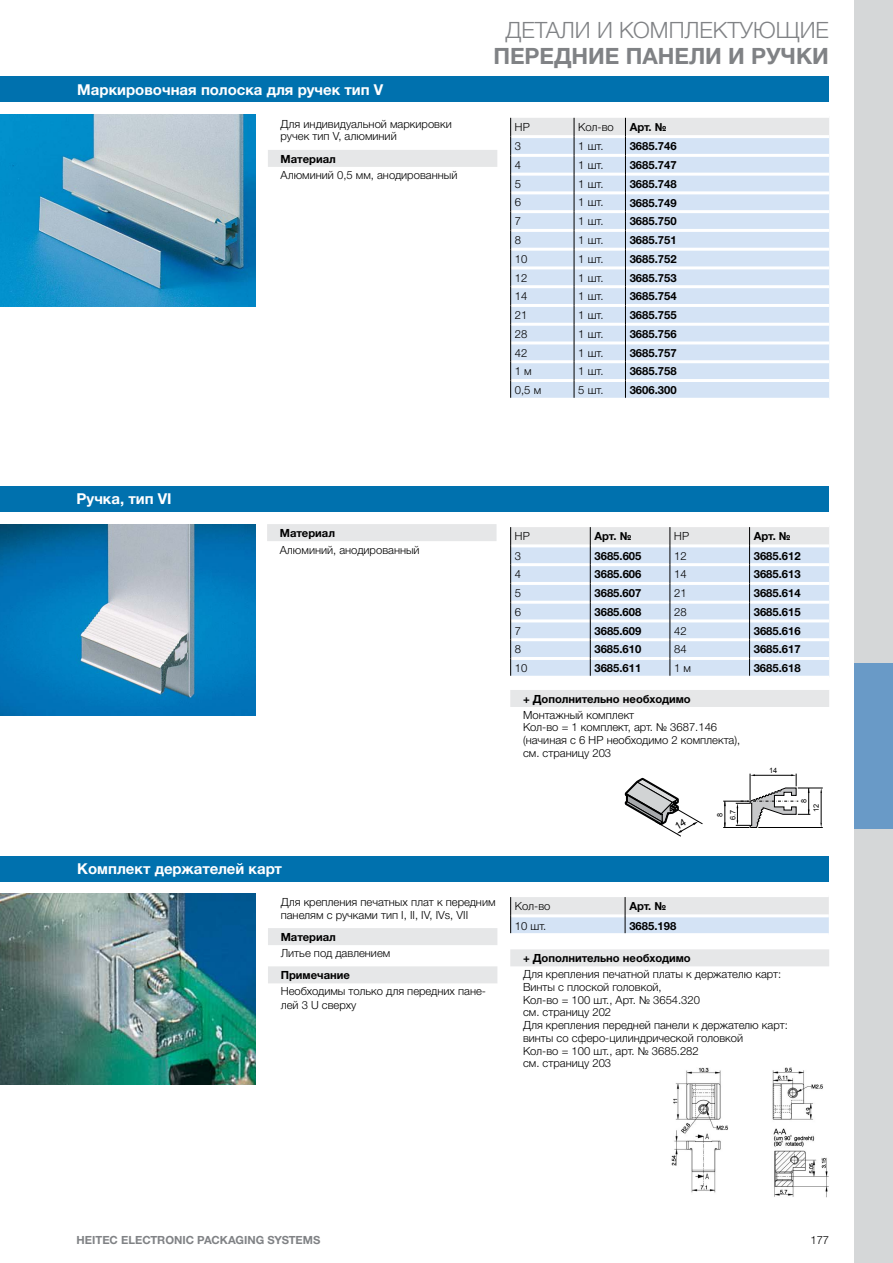
<style>
.page{position:relative;width:893px;height:1263px;background:#fff}
.page>*{position:absolute;margin:0;border:0;box-sizing:border-box;transform-origin:0 0}
.t1{font:300 22.5px "Neue Helvetica For Rittal";color:#808285}
.t2{font:700 22.5px "Neue Helvetica For Rittal";color:#808285}
.t3{font:700 15px "Neue Helvetica For Rittal";color:#fff}
.t4{font:300 11.25px/12.8px "Neue Helvetica For Rittal";color:#000}
.t5{font:700 11.25px "Neue Helvetica For Rittal";color:#000}
.t6{font:700 11.25px "Neue Helvetica For Rittal";color:#808285}
.t7{font:10.05px "Arial";color:#000}
.t8{font:7.35px "Arial";color:#000}
</style>
<div class="page">
<div style="left:855px;top:0;width:38px;height:166px;background:#d5d7d8"></div>
<div style="left:855px;top:166px;width:38px;height:165px;background:#d5d7d8"></div>
<div style="left:855px;top:331px;width:38px;height:166px;background:#d5d7d8"></div>
<div style="left:855px;top:497px;width:38px;height:166px;background:#d5d7d8"></div>
<div style="left:855px;top:663px;width:38px;height:166px;background:#699ac7"></div>
<div style="left:855px;top:829px;width:38px;height:166px;background:#d5d7d8"></div>
<div style="left:855px;top:1161px;width:38px;height:102px;background:#d5d7d8"></div>
<div style="left:855px;top:995px;width:38px;height:166px;background:#d5d7d8"></div>
<div style="left:1px;top:77px;width:828px;height:25px;background:#0071ae"></div>
<img style="left:0;top:115px;width:255px;height:191px">
<div style="left:268px;top:150px;width:229px;height:17px;background:#e6e7e8"></div>
<svg style="left:510px;top:117px;width:319px;height:281px;background:#d5e0ee"></svg>
<div style="left:0;top:486px;width:828px;height:25px;background:#0071ae"></div>
<div style="left:267px;top:524px;width:230px;height:17px;background:#e6e7e8"></div>
<svg style="left:510px;top:527px;width:319px;height:150px;background:#d6e1ed"></svg>
<div style="left:510px;top:690px;width:319px;height:17px;background:#e6e7e8"></div>
<svg style="left:723px;top:774px;width:100px;height:54px"></svg>
<img style="left:0;top:524px;width:255px;height:191px">
<div style="left:1px;top:856px;width:828px;height:25px;background:#0071ae"></div>
<div style="left:510px;top:949px;width:319px;height:17px;background:#e6e7e8"></div>
<svg style="left:510px;top:897px;width:319px;height:37px;background:#dfe6ee"></svg>
<div style="left:268px;top:928px;width:229px;height:17px;background:#e6e7e8"></div>
<div style="left:268px;top:966px;width:229px;height:17px;background:#e6e7e8"></div>
<img style="left:0;top:893px;width:255px;height:191px">
<img style="left:671px;top:1067px;width:158px;height:131px">
<svg style="left:625px;top:778px;width:78px;height:59px"></svg>
<h2 class="t3" style="left:77px;top:80px;width:307px">Маркировочная полоска для ручек тип V</h2>
<p class="t4" style="left:281px;top:117px;width:173px">Для индивидуальной маркировки ручек тип V, алюминий</p>
<p class="t5" style="left:281px;top:152px;width:57px">Материал</p>
<p class="t4" style="left:281px;top:169px;width:178px">Алюминий 0,5 мм, анодированный</p>
<h1 class="t1" style="left:505px;top:17px;width:325px">ДЕТАЛИ И КОМПЛЕКТУЮЩИЕ</h1>
<h1 class="t2" style="left:493px;top:42px;width:95px">ПЕРЕДНИЕ</h1>
<h1 class="t2" style="left:626px;top:42px;width:202px">ПАНЕЛИ И РУЧКИ</h1>
<p class="t4" style="left:515px;top:120px;width:17px">HP</p>
<p class="t4" style="left:578px;top:120px;width:37px">Кол-во</p>
<p class="t5" style="left:630px;top:120px;width:38px">Арт. №</p>
<p class="t4" style="left:515px;top:140px;width:8px">3</p>
<p class="t4" style="left:578px;top:140px;width:27px">1 шт.</p>
<p class="t5" style="left:630px;top:139px;width:48px">3685.746</p>
<p class="t4" style="left:515px;top:159px;width:8px">4</p>
<p class="t4" style="left:578px;top:159px;width:27px">1 шт.</p>
<p class="t5" style="left:630px;top:158px;width:48px">3685.747</p>
<p class="t4" style="left:515px;top:177px;width:8px">5</p>
<p class="t4" style="left:578px;top:177px;width:27px">1 шт.</p>
<p class="t5" style="left:630px;top:177px;width:48px">3685.748</p>
<p class="t4" style="left:515px;top:196px;width:8px">6</p>
<p class="t4" style="left:578px;top:196px;width:27px">1 шт.</p>
<p class="t5" style="left:630px;top:196px;width:48px">3685.749</p>
<p class="t4" style="left:515px;top:215px;width:8px">7</p>
<p class="t4" style="left:578px;top:215px;width:27px">1 шт.</p>
<p class="t5" style="left:630px;top:214px;width:48px">3685.750</p>
<p class="t4" style="left:515px;top:234px;width:8px">8</p>
<p class="t4" style="left:578px;top:234px;width:27px">1 шт.</p>
<p class="t5" style="left:630px;top:233px;width:48px">3685.751</p>
<p class="t4" style="left:515px;top:252px;width:14px">10</p>
<p class="t4" style="left:578px;top:252px;width:27px">1 шт.</p>
<p class="t5" style="left:630px;top:252px;width:48px">3685.752</p>
<p class="t4" style="left:515px;top:271px;width:14px">12</p>
<p class="t4" style="left:578px;top:271px;width:27px">1 шт.</p>
<p class="t5" style="left:630px;top:271px;width:48px">3685.753</p>
<p class="t4" style="left:515px;top:290px;width:14px">14</p>
<p class="t4" style="left:578px;top:290px;width:27px">1 шт.</p>
<p class="t5" style="left:630px;top:289px;width:48px">3685.754</p>
<p class="t4" style="left:515px;top:309px;width:14px">21</p>
<p class="t4" style="left:578px;top:309px;width:27px">1 шт.</p>
<p class="t5" style="left:630px;top:308px;width:48px">3685.755</p>
<p class="t4" style="left:515px;top:327px;width:14px">28</p>
<p class="t4" style="left:578px;top:327px;width:27px">1 шт.</p>
<p class="t5" style="left:630px;top:327px;width:48px">3685.756</p>
<p class="t4" style="left:515px;top:346px;width:14px">42</p>
<p class="t4" style="left:578px;top:346px;width:27px">1 шт.</p>
<p class="t5" style="left:630px;top:346px;width:48px">3685.757</p>
<p class="t4" style="left:515px;top:365px;width:18px">1 м</p>
<p class="t4" style="left:578px;top:365px;width:27px">1 шт.</p>
<p class="t5" style="left:630px;top:364px;width:48px">3685.758</p>
<p class="t4" style="left:515px;top:384px;width:28px">0,5 м</p>
<p class="t4" style="left:578px;top:384px;width:27px">5 шт.</p>
<p class="t5" style="left:630px;top:383px;width:48px">3606.300</p>
<h2 class="t3" style="left:77px;top:490px;width:97px">Ручка, тип VI</h2>
<p class="t5" style="left:280px;top:526px;width:57px">Материал</p>
<p class="t4" style="left:280px;top:543px;width:141px">Алюминий, анодированный</p>
<h2 class="t3" style="left:77px;top:860px;width:206px">Комплект держателей карт</h2>
<p class="t4" style="left:515px;top:530px;width:17px">HP</p>
<p class="t5" style="left:594px;top:529px;width:38px">Арт. №</p>
<p class="t4" style="left:674px;top:530px;width:17px">HP</p>
<p class="t5" style="left:754px;top:529px;width:38px">Арт. №</p>
<p class="t4" style="left:515px;top:549px;width:8px">3</p>
<p class="t5" style="left:594px;top:549px;width:48px">3685.605</p>
<p class="t4" style="left:674px;top:549px;width:14px">12</p>
<p class="t5" style="left:754px;top:549px;width:48px">3685.612</p>
<p class="t4" style="left:515px;top:568px;width:8px">4</p>
<p class="t5" style="left:594px;top:567px;width:48px">3685.606</p>
<p class="t4" style="left:674px;top:568px;width:14px">14</p>
<p class="t5" style="left:754px;top:567px;width:48px">3685.613</p>
<p class="t4" style="left:515px;top:587px;width:8px">5</p>
<p class="t5" style="left:594px;top:586px;width:48px">3685.607</p>
<p class="t4" style="left:674px;top:587px;width:14px">21</p>
<p class="t5" style="left:754px;top:586px;width:48px">3685.614</p>
<p class="t4" style="left:515px;top:605px;width:8px">6</p>
<p class="t5" style="left:594px;top:605px;width:48px">3685.608</p>
<p class="t4" style="left:674px;top:605px;width:14px">28</p>
<p class="t5" style="left:754px;top:605px;width:48px">3685.615</p>
<p class="t4" style="left:515px;top:624px;width:8px">7</p>
<p class="t5" style="left:594px;top:624px;width:48px">3685.609</p>
<p class="t4" style="left:674px;top:624px;width:14px">42</p>
<p class="t5" style="left:754px;top:624px;width:48px">3685.616</p>
<p class="t4" style="left:515px;top:643px;width:8px">8</p>
<p class="t5" style="left:594px;top:642px;width:48px">3685.610</p>
<p class="t4" style="left:674px;top:643px;width:14px">84</p>
<p class="t5" style="left:754px;top:642px;width:48px">3685.617</p>
<p class="t4" style="left:515px;top:662px;width:14px">10</p>
<p class="t5" style="left:594px;top:661px;width:48px">3685.611</p>
<p class="t4" style="left:674px;top:662px;width:18px">1 м</p>
<p class="t5" style="left:754px;top:661px;width:48px">3685.618</p>
<p class="t5" style="left:523px;top:692px;width:169px">+ Дополнительно необходимо</p>
<p class="t4" style="left:523px;top:708px;width:219px">Монтажный комплект<br>Кол-во = 1 комплект, арт. № 3687.146 (начиная с 6 HP необходимо 2 комплекта), см. страницу 203</p>
<p class="t8" style="left:728px;top:820px;width:12px;rotate:-90deg">6.7</p>
<p class="t8" style="left:715px;top:817px;width:6px;rotate:-90deg">8</p>
<p class="t8" style="left:769px;top:766px;width:10px">14</p>
<p class="t8" style="left:799px;top:803px;width:6px;rotate:-90deg">8</p>
<p class="t8" style="left:811px;top:812px;width:10px;rotate:-90deg">12</p>
<p class="t7" style="left:810px;top:813px;width:7px;rotate:-90deg">8</p>
<p class="t4" style="left:281px;top:895px;width:216px">Для крепления печатных плат к передним панелям с ручками тип I, II, IV, IVs, VII</p>
<p class="t5" style="left:281px;top:930px;width:57px">Материал</p>
<p class="t4" style="left:281px;top:946px;width:111px">Литье под давлением</p>
<p class="t5" style="left:281px;top:968px;width:71px">Примечание</p>
<p class="t4" style="left:281px;top:984px;width:207px;line-height:13.5px">Необходимы только для передних пане&shy;лей 3 U сверху</p>
<p class="t4" style="left:515px;top:899px;width:37px">Кол-во</p>
<p class="t5" style="left:629px;top:899px;width:38px">Арт. №</p>
<p class="t4" style="left:515px;top:919px;width:33px">10 шт.</p>
<p class="t5" style="left:629px;top:918px;width:48px">3685.198</p>
<p class="t5" style="left:523px;top:951px;width:169px">+ Дополнительно необходимо</p>
<p class="t4" style="left:523px;top:968px;width:266px">Для крепления печатной платы к держателю карт:<br>Винты с плоской головкой,<br>Кол-во = 100 шт., Арт. № 3654.320<br>см. страницу 202<br>Для крепления передней панели к держателю карт: винты со сферо-цилиндрической головкой<br>Кол-во = 100 шт., арт. № 3685.282<br>см. страницу 203</p>
<p class="t6" style="left:77px;top:1233px;width:245px">HEITEC ELECTRONIC PACKAGING SYSTEMS</p>
<p class="t4" style="left:810px;top:1233px;width:20px">177</p>
</div>
